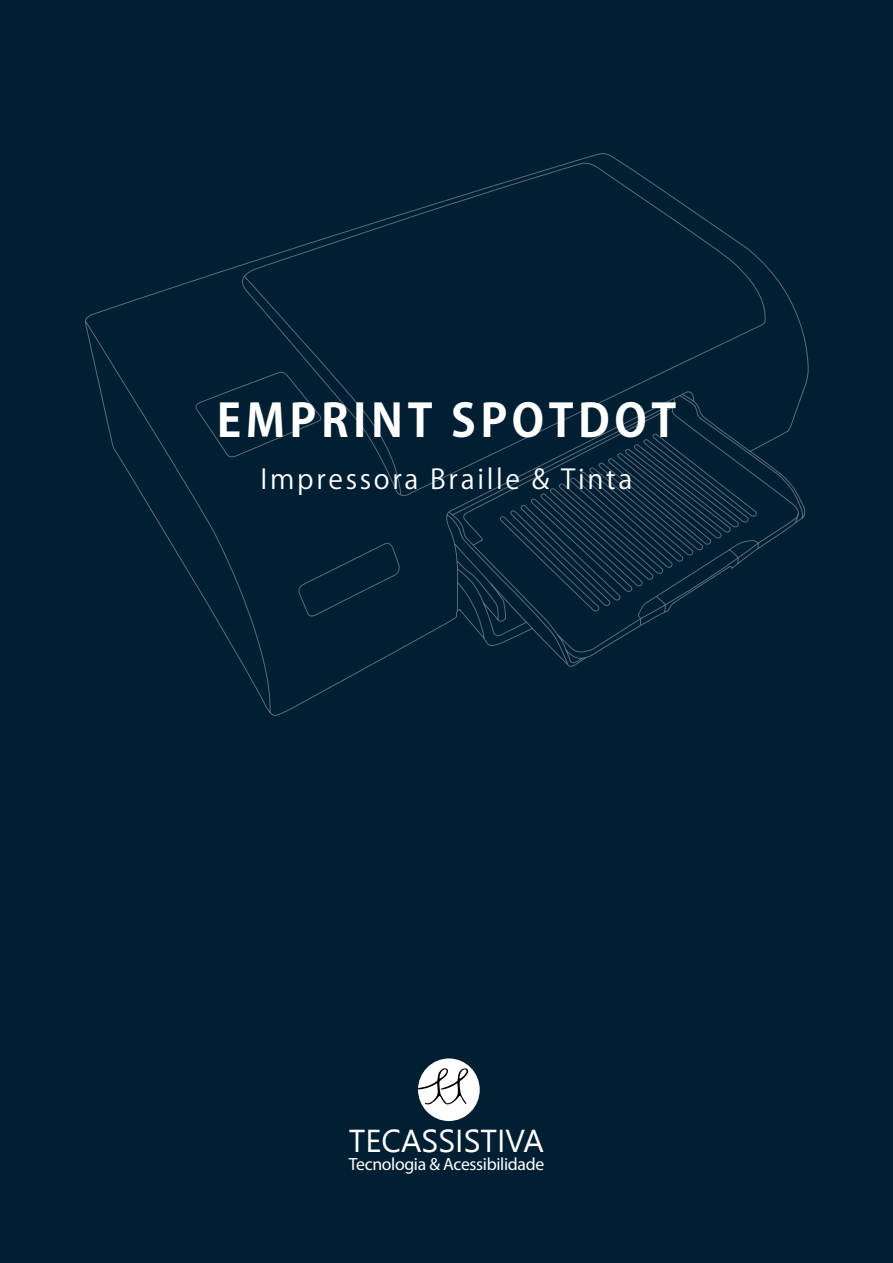
<style>
.page{position:relative;width:893px;height:1263px;background:#001f33}
.page>*{position:absolute;margin:0;border:0;box-sizing:border-box;transform-origin:0 0}
.t1{font:700 45px "Koz Go Pr 6 N";letter-spacing:.1em;color:#fff}
.t2{font:31.65px "Leelawadee";color:#fff}
.t3{font:27px "Koz Go Pr 6 N";letter-spacing:.1em;color:#fff}
.t4{font:17.7px "Myriad Pro";letter-spacing:-.02em;color:#fff}
</style>
<div class="page">
<svg style="left:84px;top:153px;width:724px;height:563px"></svg>
<div style="left:418px;top:1058px;width:62px;height:63px;background:#fff;border-radius:50%"></div>
<svg style="left:418px;top:1068px;width:50px;height:37px"></svg>
<p class="t1" style="left:217px;top:395px;width:461px">EMPRINT SPOTDOT</p>
<p class="t3" style="left:261px;top:464px;width:373px">Impressora Braille &amp; Tinta</p>
<p class="t2" style="left:349px;top:1122px;width:196px">TECASSISTIVA</p>
<p class="t4" style="left:349px;top:1153px;width:197px">Tecnologia &amp; Acessibilidade</p>
</div>
